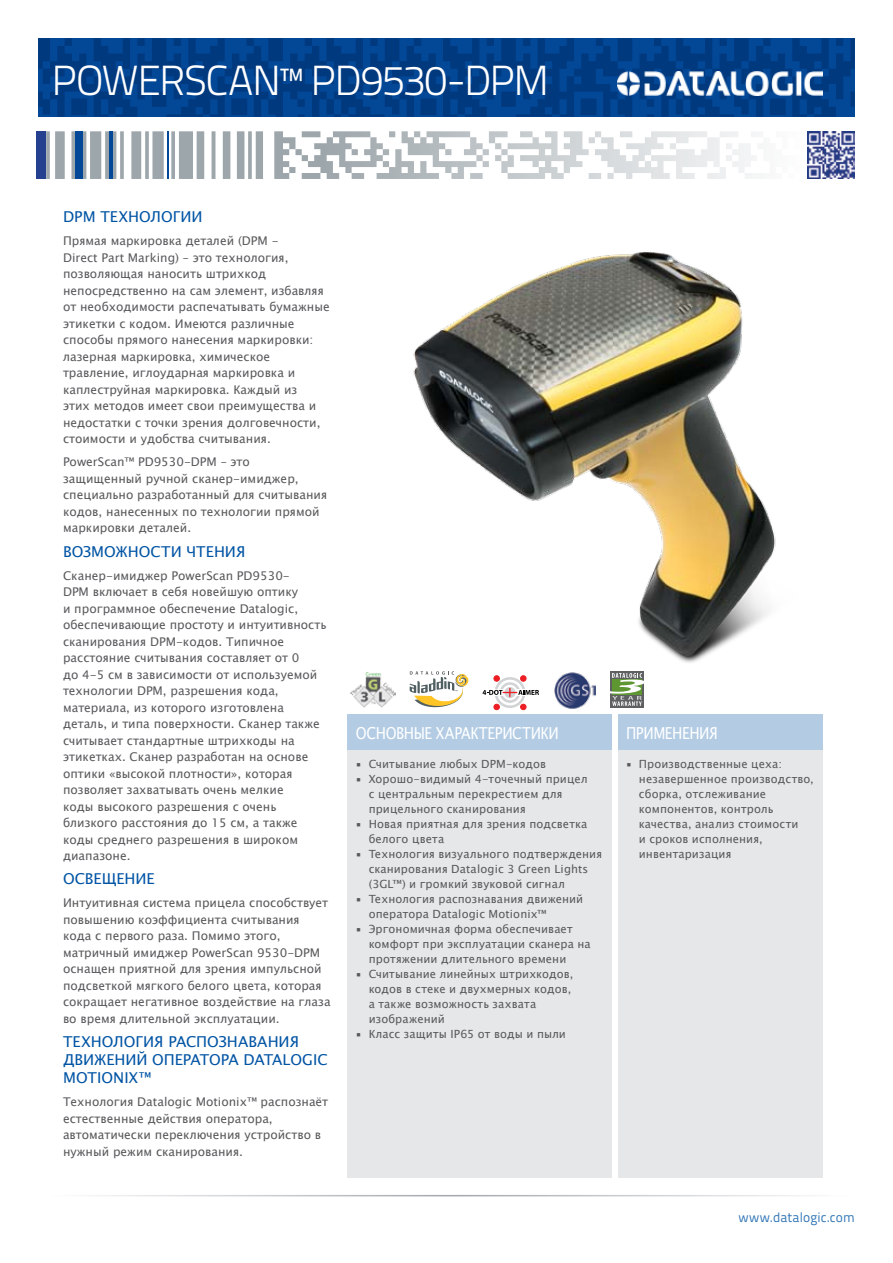
<style>
.page{position:relative;width:893px;height:1263px;background:#fff}
.page>*{position:absolute;margin:0;border:0;box-sizing:border-box;transform-origin:0 0}
.t1{font:300 42px "Titillium Text 22 L";letter-spacing:-.035em;color:#fff}
.t2{font:16.5px "Lucida Sans Unicode";letter-spacing:-.025em;color:#fff;scale:.85 1}
.t3{font:15px/18px "Lucida Sans Unicode";color:#0054a4}
.t4{font:13.5px "Titillium Text 22 L";letter-spacing:.005em;color:#3377b6}
.t5{font:12px/16.5px "Lucida Sans Unicode";color:#58595b}
.t6{font:11.25px/15px "Lucida Sans Unicode";letter-spacing:.01em;color:#58595b}
</style>
<div class="page">
<svg style="left:38px;top:38px;width:817px;height:79px;background:#023f89"></svg>
<svg style="left:302px;top:131px;width:453px;height:48px"></svg>
<hr style="left:167px;top:131px;width:2px;height:48px;background:#034797">
<div style="left:75px;top:131px;width:7px;height:48px;background:#034797"></div>
<hr style="left:109px;top:131px;width:4px;height:48px;background:#034797">
<div style="left:37px;top:131px;width:9px;height:48px;background:#25408f"></div>
<hr style="left:45px;top:1195px;width:803px;height:1px;background:#9da3aa">
<div style="left:348px;top:714px;width:264px;height:36px;background:#b3cce4"></div>
<div style="left:618px;top:714px;width:204px;height:36px;background:#b3cce4"></div>
<div style="left:348px;top:750px;width:264px;height:428px;background:#e6e7e8"></div>
<div style="left:618px;top:750px;width:204px;height:428px;background:#e6e7e8"></div>
<img style="left:618px;top:72px;width:204px;height:23px">
<img style="left:807px;top:131px;width:48px;height:48px">
<img style="left:409px;top:252px;width:367px;height:441px">
<img style="left:554px;top:671px;width:42px;height:38px">
<div style="left:610px;top:671px;width:34px;height:37px;background:#5f6062"></div>
<svg style="left:607px;top:673px;width:39px;height:33px"></svg>
<svg style="left:483px;top:675px;width:56px;height:35px"></svg>
<img style="left:350px;top:672px;width:46px;height:36px">
<svg style="left:410px;top:671px;width:59px;height:37px"></svg>
<h1 class="t1" style="left:51px;top:50px;width:499px">POWERSCAN™ PD9530-DPM</h1>
<p class="t3" style="left:63px;top:208px;width:48px">DPM ТЕХН</p>
<p class="t3" style="left:139px;top:208px;width:52px">ОЛОГИИ</p>
<p class="t5" style="left:63px;top:233px;width:268px">П рямая маркировка деталей (DPM -<br>Direct Part Marking) – это технология, позволяющая наносить штрихкод непосредственно на сам элемент, избавляя от необходимости распечатывать бумажные этикетки с кодом. И меются различные способы прямого нанесения маркировки: лазерная маркировка, химическое травление, иглоударная маркировка и каплеструйная маркировка. Каждый из<br>этих методов имеет свои преимущества и недостатки с точки зрения долговечности, стоимости и удобства считывания.</p>
<p class="t5" style="left:63px;top:454px;width:266px">PowerScan™ PD9530-DPM – это защищенный ручной сканер-имиджер, специально разработанный для считывания кодов, нанесенных по технологии прямой маркировки деталей.</p>
<p class="t3" style="left:63px;top:542px;width:184px">возможности чтения</p>
<p class="t5" style="left:63px;top:567px;width:265px">Сканер-имиджер PowerScan PD9530-<br>DPM включает в себя новейшую оптику<br>и программное обеспечение Datalogic, обеспечивающие простоту и интуитивность сканирования DPM-кодов. Типичное расстояние считывания составляет от 0<br>до 4-5 см в зависимости от используемой технологии DPM, разрешения кода, материала, из которого изготовлена деталь, и типа поверхности. Сканер также считывает стандартные штрихкоды на этикетках. Сканер разработан на основе оптики «высокой плотности», которая позволяет захватывать очень мелкие<br>коды высокого разрешения с очень близкого расстояния до 15 см, а также коды среднего разрешения в широком диапазоне.</p>
<p class="t3" style="left:63px;top:870px;width:64px">ОСВЕЩЕНИЕ</p>
<p class="t5" style="left:63px;top:895px;width:269px">И нтуитивная система прицела способствует повышению коэффициента считывания кода с первого раза. Помимо этого, матричный имиджер PowerScan 9530-DPM оснащен приятной для зрения импульсной подсветкой мягкого белого цвета, которая сокращает негативное воздействие на глаза во время длительной эксплуатации.</p>
<p class="t3" style="left:63px;top:1033px;width:50px">Технолог</p>
<p class="t3" style="left:63px;top:1033px;width:266px;text-indent:80px">ия распознавания движений оператора Datalogic<br>Motionix™</p>
<p class="t5" style="left:63px;top:1094px;width:267px">Технология Datalogic Motionix™ распознаёт естественные действия оператора, автоматически переключения устройство в нужный режим сканирования.</p>
<h2 class="t2" style="left:356px;top:720px;width:240px">Основные характеристики</h2>
<h2 class="t2" style="left:626px;top:720px;width:110px">применения</h2>
<p class="t6" style="left:356px;top:757px;width:192px">▪ Считывание любых DPM-кодов</p>
<p class="t6" style="left:369px;top:772px;width:221px;text-indent:-13px">▪ Хорошо-видимый 4-точечный прицел с центральным перекрестием для прицельного сканирования</p>
<p class="t6" style="left:369px;top:817px;width:220px;text-indent:-13px">▪ Новая приятная для зрения подсветка белого цвета</p>
<p class="t6" style="left:369px;top:847px;width:235px;text-indent:-13px">▪ Технология визуального подтверждения сканирования Datalogic 3 Green Lights (3GL™) и громкий звуковой сигнал</p>
<p class="t6" style="left:369px;top:892px;width:216px;text-indent:-13px">▪ Технология распознавания движений оператора Datalogic Motionix™</p>
<p class="t6" style="left:369px;top:922px;width:224px;text-indent:-13px">▪ Эргономичная форма обеспечивает комфорт при эксплуатации сканера на протяжении длительного времени</p>
<p class="t6" style="left:369px;top:967px;width:206px;text-indent:-13px">▪ Считывание линейных штрихкодов, кодов в стеке и двухмерных кодов, а также возможность захвата изображений</p>
<p class="t6" style="left:356px;top:1027px;width:212px">▪ Класс защиты I P65 от воды и пыли</p>
<p class="t6" style="left:639px;top:757px;width:176px;text-indent:-13px">▪ П роизводственные цеха: незавершенное производство, сборка, отслеживание компонентов, контроль качества, анализ стоимости<br>и сроков исполнения, инвентаризация</p>
<p class="t4" style="left:738px;top:1207px;width:118px">www.datalogic.com</p>
</div>
